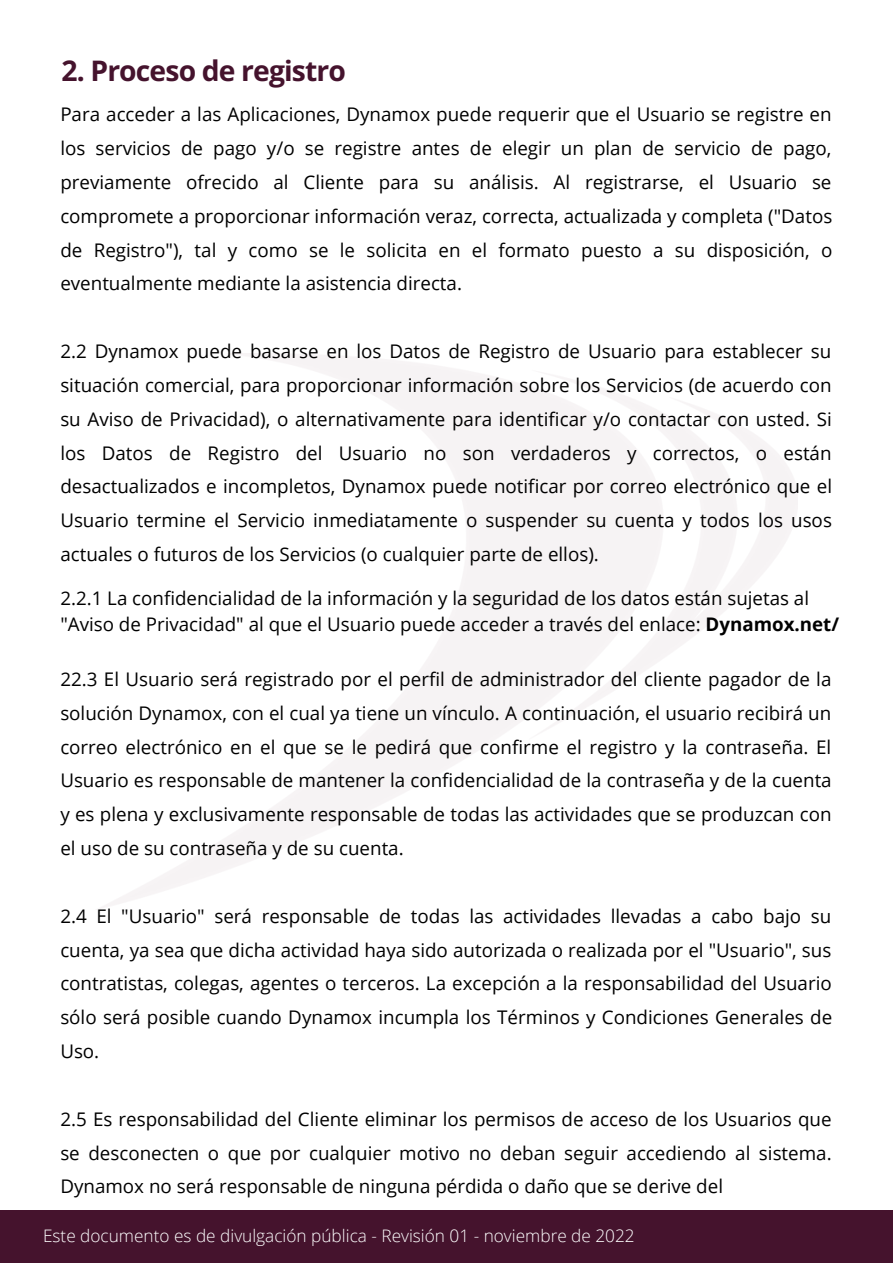
<style>
.page{position:relative;width:893px;height:1264px;background:#fff}
.page>*{position:absolute;margin:0;border:0;box-sizing:border-box;transform-origin:0 0}
.t1{font:700 28.2px "Open Sans";letter-spacing:-.03em;color:#45132d}
.t2{font:18.75px/33.8px "Open Sans";color:#000;text-align:justify}
.t3{font:300 17.25px "Open Sans";color:#fff}
.s1{font-weight:700}
</style>
<div class="page">
<div style="left:0;top:1209px;width:892px;height:53px;background:#45132d"></div>
<h1 class="t1" style="left:61px;top:51px;width:286px">2. Proceso de registro</h1>
<p class="t2" style="left:60px;top:97px;width:773px">Para acceder a las Aplicaciones, Dynamox puede requerir que el Usuario se registre en los servicios de pago y/o se registre antes de elegir un plan de servicio de pago, previamente ofrecido al Cliente para su análisis. Al registrarse, el Usuario se compromete a proporcionar información veraz, correcta, actualizada y completa ("Datos de Registro"), tal y como se le solicita en el formato puesto a su disposición, o eventualmente mediante la asistencia directa.</p>
<p class="t2" style="left:60px;top:334px;width:773px">2.2 Dynamox puede basarse en los Datos de Registro de Usuario para establecer su situación comercial, para proporcionar información sobre los Servicios (de acuerdo con su Aviso de Privacidad), o alternativamente para identificar y/o contactar con usted. Si los Datos de Registro del Usuario no son verdaderos y correctos, o están desactualizados e incompletos, Dynamox puede notificar por correo electrónico que el Usuario termine el Servicio inmediatamente o suspender su cuenta y todos los usos actuales o futuros de los Servicios (o cualquier parte de ellos).</p>
<p class="t2" style="left:60px;top:585px;width:780px;line-height:25.8px">2.2.1 La confidencialidad de la información y la seguridad de los datos están sujetas al "Aviso de Privacidad" al que el Usuario puede acceder a través del enlace: <span class="s1">Dynamox.net/</span></p>
<p class="t2" style="left:60px;top:661px;width:772px">22.3 El Usuario será registrado por el perfil de administrador del cliente pagador de la solución Dynamox, con el cual ya tiene un vínculo. A continuación, el usuario recibirá un correo electrónico en el que se le pedirá que confirme el registro y la contraseña. El Usuario es responsable de mantener la confidencialidad de la contraseña y de la cuenta y es plena y exclusivamente responsable de todas las actividades que se produzcan con el uso de su contraseña y de su cuenta.</p>
<p class="t2" style="left:60px;top:898px;width:773px">2.4 El "Usuario" será responsable de todas las actividades llevadas a cabo bajo su cuenta, ya sea que dicha actividad haya sido autorizada o realizada por el "Usuario", sus contratistas, colegas, agentes o terceros. La excepción a la responsabilidad del Usuario sólo será posible cuando Dynamox incumpla los Términos y Condiciones Generales de Uso.</p>
<p class="t2" style="left:60px;top:1101px;width:772px">2.5 Es responsabilidad del Cliente eliminar los permisos de acceso de los Usuarios que se desconecten o que por cualquier motivo no deban seguir accediendo al sistema.<br>Dynamox no será responsable de ninguna pérdida o daño que se derive del</p>
<p class="t3" style="left:43px;top:1223px;width:593px">Este documento es de divulgación pública - Revisión 01 - noviembre de 2022</p>
</div>
